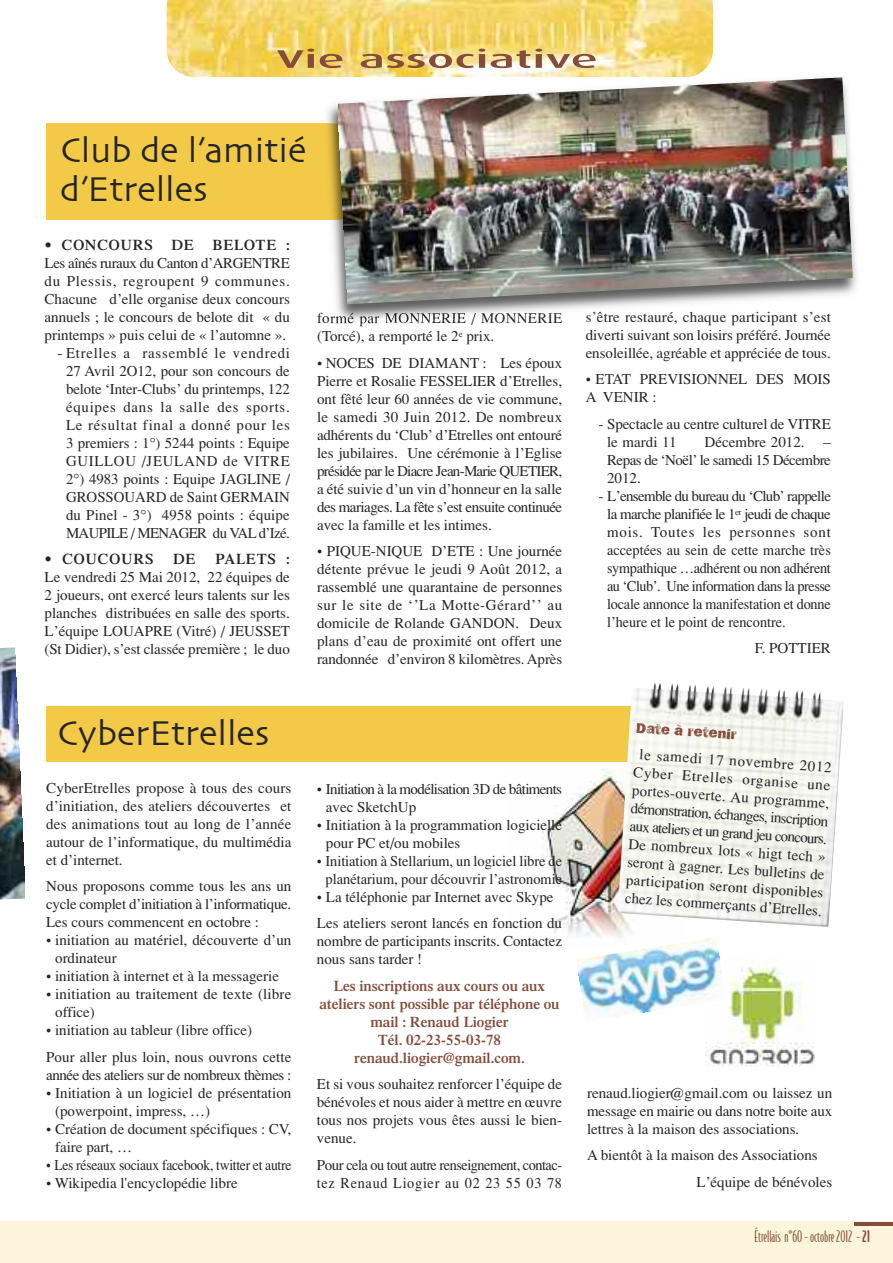
<style>
.page{position:relative;width:893px;height:1263px;background:#fff}
.page>*{position:absolute;margin:0;border:0;box-sizing:border-box;transform-origin:0 0}
.t1{font:36px/39px "Skia";color:#272627}
.t2{font:500 25.5px "Dax";color:#844d3b;scale:2 1}
.t3{font:15px/18px "Times";color:#272627;text-align:justify}
.t4{font:600 15px/18px "Times";color:#844d3b;text-align:center}
.t5{font:15px/18px "Times";letter-spacing:-.03em;color:#272627}
.t6{font:15px/18px "Times";color:#272627;text-align:center;scale:.96 1}
.t7{font:15px/18px "Times";letter-spacing:.02em;color:#272627}
.t8{font:15px/18px "Times";letter-spacing:-.04em;color:#272627}
.t9{font:15px "Times";letter-spacing:-.02em;color:#272627;scale:.91 1}
.t10{font:600 15px "Times";letter-spacing:.05em;color:#272627}
.t11{font:15px "Bodega Sans";color:#844d3b}
.t12{font:15px "Frankie";color:#844d3b}
.s1{font-weight:500}
</style>
<div class="page">
<img style="left:706px;top:958px;width:109px;height:109px">
<img style="left:542px;top:769px;width:89px;height:168px">
<svg style="left:706px;top:958px;width:25px;height:68px"></svg>
<img style="left:577px;top:937px;width:148px;height:84px">
<div style="left:0;top:1222px;width:893px;height:41px;background:#fcf5db"></div>
<hr style="left:854px;top:1222px;width:39px;height:4px;background:#844d3b">
<img style="left:167px;top:0;width:546px;height:77px">
<div style="left:46px;top:123px;width:790px;height:97px;background:#f3ca48"></div>
<div style="left:46px;top:706px;width:787px;height:55px;background:#f3ca48"></div>
<img style="left:319px;top:72px;width:538px;height:250px">
<img style="left:330px;top:313px;width:79px;height:12px">
<svg style="left:590px;top:312px;width:14px;height:1px"></svg>
<img style="left:320px;top:123px;width:18px;height:97px">
<img style="left:338px;top:77px;width:515px;height:227px">
<img style="left:618px;top:683px;width:226px;height:244px">
<img style="left:0;top:647px;width:24px;height:252px">
<h2 class="t2" style="left:276px;top:50px;width:162px">Vie associative</h2>
<h1 class="t1" style="left:60px;top:133px;width:248px">Club de l’amitié d’Etrelles</h1>
<p class="t10" style="left:45px;top:239px;width:247px">• CONCOURS DE BELOTE :</p>
<p class="t3" style="left:45px;top:253px;width:247px">Les aînés ruraux du Canton d’ARGENTRE du Plessis, regroupent 9 communes.<br>Chacune d’elle organise deux concours annuels ; le concours de belote dit « du printemps » puis celui de « l’automne ».</p>
<p class="t3" style="left:57px;top:343px;width:234px;text-align:center">- Etrelles a rassemblé le vendredi<br>27 Avril 2O12, pour son concours de belote ‘Inter-Clubs’ du printemps, 122 équipes dans la salle des sports.<br>Le résultat final a donné pour les<br>3 premiers : 1°) 5244 points : Equipe<br>GUILLOU /JEULAND de VITRE<br>2°) 4983 points : Equipe JAGLINE /<br>GROSSOUARD de Saint GERMAIN du Pinel - 3°) 4958 points : équipe<br>MAUPILE / MENAGER du VAL d’Izé.</p>
<p class="t10" style="left:45px;top:553px;width:110px">• COUCOURS</p>
<p class="t10" style="left:173px;top:553px;width:24px">DE</p>
<p class="t10" style="left:215px;top:553px;width:76px">PALETS :</p>
<p class="t3" style="left:45px;top:568px;width:247px">Le vendredi 25 Mai 2012, 22 équipes de 2 joueurs, ont exercé leurs talents sur les planches distribuées en salle des sports.<br>L’équipe LOUAPRE (Vitré) / JEUSSET (St Didier), s’est classée première ; le duo</p>
<p class="t7" style="left:317px;top:309px;width:247px">formé par MONNERIE / MONNERIE (Torcé), a remporté le 2<sup>e</sup> prix.</p>
<p class="t3" style="left:317px;top:353px;width:247px">• NOCES DE DIAMANT : Les époux Pierre et Rosalie FESSELIER d’Etrelles, ont fêté leur 60 années de vie commune, le samedi 30 Juin 2012. De nombreux adhérents du ‘Club’ d’Etrelles ont entouré les jubilaires. Une cérémonie à l’Eglise présidée par le Diacre Jean-Marie QUETIER, a été suivie d’un vin d’honneur en la salle des mariages. La fête s’est ensuite continuée avec la famille et les intimes.</p>
<p class="t3" style="left:317px;top:542px;width:247px">• PIQUE-NIQUE D’ETE : Une journée détente prévue le jeudi 9 Août 2012, a rassemblé une quarantaine de personnes sur le site de ‘’La Motte-Gérard’’ au domicile de Rolande GANDON. Deux plans d’eau de proximité ont offert une randonnée d’environ 8 kilomètres. Après</p>
<p class="t3" style="left:586px;top:308px;width:247px">s’être restauré, chaque participant s’est diverti suivant son loisirs préféré. Journée ensoleillée, agréable et appréciée de tous.</p>
<p class="t3" style="left:586px;top:370px;width:247px">• ETAT PREVISIONNEL DES MOIS<br>A VENIR :</p>
<p class="t3" style="left:607px;top:415px;width:225px;text-indent:-9px">- Spectacle au centre culturel de VITRE le mardi 11</p>
<p class="t3" style="left:607px;top:433px;width:225px;text-indent:98px">Décembre 2012. – Repas de ‘Noël’ le samedi 15 Décembre 2012.</p>
<p class="t3" style="left:607px;top:487px;width:225px;text-indent:-9px">- L’ensemble du bureau du ‘Club’ rappelle la marche planifiée le 1<sup>er</sup> jeudi de chaque mois. Toutes les personnes sont acceptées au sein de cette marche très sympathique …adhérent ou non adhérent au ‘Club’. Une information dans la presse locale annonce la manifestation et donne l’heure et le point de rencontre.</p>
<p class="t3" style="left:755px;top:639px;width:78px">F. POTTIER</p>
<h1 class="t1" style="left:57px;top:715px;width:214px">CyberEtrelles</h1>
<p class="t12" style="left:637px;top:718px;width:102px;rotate:4deg">Date à retenir</p>
<p class="t3" style="left:635px;top:744px;width:199px;text-align:center;rotate:4deg">le samedi 17 novembre 2012<br>Cyber Etrelles organise une portes-ouverte. Au programme, démonstration, échanges, inscription</p>
<p class="t3" style="left:629px;top:834px;width:199px;rotate:4deg">De nombreux lots « higt tech »</p>
<p class="t3" style="left:46px;top:778px;width:247px">CyberEtrelles propose à tous des cours d’initiation, des ateliers découvertes et des animations tout au long de l’année autour de l’informatique, du multimédia et d’internet.</p>
<p class="t3" style="left:46px;top:877px;width:247px">Nous proposons comme tous les ans un cycle complet d’initiation à l’informatique.<br>Les cours commencent en octobre :</p>
<p class="t3" style="left:55px;top:931px;width:238px;text-indent:-9px">• initiation au matériel, découverte d’un ordinateur</p>
<p class="t3" style="left:46px;top:967px;width:234px">• initiation à internet et à la messagerie</p>
<p class="t3" style="left:55px;top:985px;width:238px;text-indent:-9px">• initiation au traitement de texte (libre office)</p>
<p class="t3" style="left:46px;top:1017px;width:247px;line-height:26.5px">• initiation au tableur (libre office)<br>Pour aller plus loin, nous ouvrons cette</p>
<p class="t5" style="left:46px;top:1065px;width:247px">année des ateliers sur de nombreux thèmes :</p>
<p class="t3" style="left:55px;top:1083px;width:238px;text-indent:-9px">• Initiation à un logiciel de présentation (powerpoint, impress, …)</p>
<p class="t3" style="left:55px;top:1119px;width:238px;text-indent:-9px">• Création de document spécifiques : CV, faire part, …</p>
<p class="t9" style="left:46px;top:1156px;width:271px">• Les réseaux sociaux facebook, twitter et autre</p>
<p class="t3" style="left:46px;top:1173px;width:193px">• Wikipedia l'encyclopédie libre</p>
<p class="t8" style="left:326px;top:780px;width:238px;text-indent:-9px">• Initiation à la modélisation 3D de bâtiments avec SketchUp</p>
<p class="t3" style="left:326px;top:816px;width:238px;text-indent:-9px">• Initiation à la programmation logicielle pour PC et/ou mobiles</p>
<p class="t6" style="left:317px;top:852px;width:257px">• Initiation à Stellarium, un logiciel libre de planétarium, pour découvrir l’astronomie</p>
<p class="t3" style="left:317px;top:883px;width:247px;line-height:26.5px">• La téléphonie par Internet avec Skype<br>Les ateliers seront lancés en fonction du</p>
<p class="t3" style="left:317px;top:932px;width:247px">nombre de participants inscrits. Contactez nous sans tarder !</p>
<p class="t4" style="left:319px;top:978px;width:242px">Les inscriptions aux cours ou aux ateliers sont possible par téléphone ou mail : Renaud Liogier<br>Tél. 02-23-55-03-78 renaud.liogier@gmail.com.</p>
<p class="t3" style="left:317px;top:1075px;width:247px">Et si vous souhaitez renforcer l’équipe de bénévoles et nous aider à mettre en œuvre tous nos projets vous êtes aussi le bien&shy;venue.</p>
<p class="t5" style="left:317px;top:1156px;width:247px">Pour cela ou tout autre renseignement, contac&shy;tez Renaud Liogier au 02 23 55 03 78</p>
<p class="t3" style="left:630px;top:816px;width:199px;rotate:4deg">aux ateliers et un grand jeu concours.</p>
<p class="t3" style="left:628px;top:852px;width:199px;rotate:4deg">seront à gagner. Les bulletins de participation seront disponibles chez les commerçants d’Etrelles.</p>
<p class="t3" style="left:587px;top:1083px;width:247px">renaud.liogier@gmail.com ou laissez un message en mairie ou dans notre boite aux lettres à la maison des associations.</p>
<p class="t3" style="left:696px;top:1141px;width:137px;line-height:26.5px;text-indent:-109px">A bientôt à la maison des Associations<br>L’équipe de bénévoles</p>
<p class="t11" style="left:754px;top:1228px;width:117px">Étrellais n°60-octobre2012 -<span class="s1">21</span></p>
</div>
